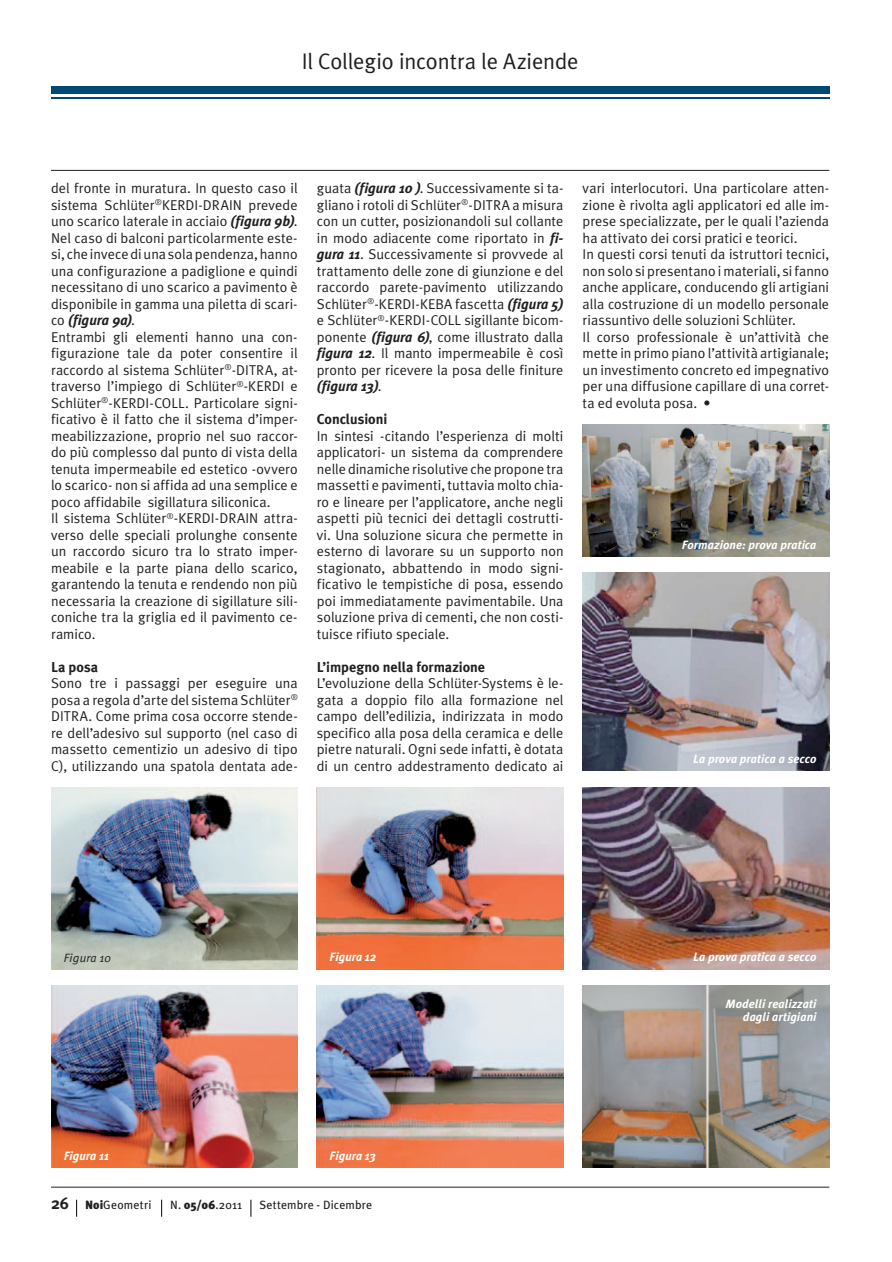
<style>
.page{position:relative;width:892px;height:1262px;background:#fff}
.page>*{position:absolute;margin:0;border:0;box-sizing:border-box;transform-origin:0 0}
.t1{font:22.5px "Meta Plus Normal";letter-spacing:-.005em;color:#231f20}
.t2{font:14.25px/16.5px "Meta Plus Normal";color:#231f20;text-align:justify}
.t3{font:700 14.25px "Meta Plus";letter-spacing:-.005em;color:#231f20}
.t4{font:italic 700 14.25px "Meta Plus";letter-spacing:-.005em;color:#231f20}
.t5{font:italic 700 12px/13.5px "Meta Plus";letter-spacing:.005em;color:#fff;text-align:right}
.t6{font:12px "Meta Plus";letter-spacing:.01em;color:#231f20}
.t7{font:italic 12px "Meta Plus Normal";letter-spacing:.02em;color:#231f20}
.s1{font-family:"Meta Plus";font-weight:700;font-style:italic}
.s2{font-family:"Meta Plus Normal";font-weight:400;font-style:normal}
.s3{font-weight:700;font-size:16.5px}
.s4{font-weight:900}
</style>
<div class="page">
<hr style="left:51px;top:1186px;width:778px;height:1px;background:#231f20">
<hr style="left:51px;top:170px;width:778px;height:1px;background:#231f20">
<svg style="left:76px;top:1199px;width:1px;height:17px"></svg>
<svg style="left:161px;top:1199px;width:1px;height:17px"></svg>
<svg style="left:250px;top:1199px;width:1px;height:17px"></svg>
<div style="left:51px;top:86px;width:778px;height:8px;background:#004876"></div>
<hr style="left:51px;top:97px;width:778px;height:1px;background:#004876">
<img style="left:51px;top:787px;width:247px;height:182px">
<img style="left:51px;top:985px;width:247px;height:182px">
<img style="left:317px;top:788px;width:246px;height:181px">
<img style="left:317px;top:985px;width:246px;height:182px">
<img style="left:583px;top:424px;width:246px;height:132px">
<img style="left:583px;top:573px;width:246px;height:198px">
<img style="left:583px;top:787px;width:246px;height:182px">
<img style="left:583px;top:985px;width:246px;height:182px">
<h1 class="t1" style="left:302px;top:53px;width:278px">Il Collegio incontra le Aziende</h1>
<p class="t2" style="left:51px;top:181px;width:248px">del fronte in muratura. In questo caso il sistema Schlüter<sup>®</sup>KERDI-DRAIN prevede uno scarico laterale in acciaio <span class="s1">(figura 9b)</span>.<br>Nel caso di balconi particolarmente este&shy;si, che invece di una sola pendenza, hanno una configurazione a padiglione e quindi necessitano di uno scarico a pavimento è disponibile in gamma una piletta di scari-</p>
<p class="t4" style="left:51px;top:314px;width:85px"><span class="s2">co</span> (figura 9a)<span class="s2">.</span></p>
<p class="t2" style="left:51px;top:329px;width:248px;text-align:left">Entrambi gli elementi hanno una con&shy;figurazione tale da poter consentire il raccordo al sistema Schlüter<sup>®</sup>-DITRA, at&shy;traverso l’impiego di Schlüter<sup>®</sup>-KERDI e Schlüter<sup>®</sup>-KERDI-COLL. Particolare signi&shy;ficativo è il fatto che il sistema d’imper&shy;meabilizzazione, proprio nel suo raccor&shy;do più complesso dal punto di vista della tenuta impermeabile ed estetico -ovvero lo scarico- non si affida ad una semplice e poco affidabile sigillatura siliconica.<br>Il sistema Schlüter<sup>®</sup>-KERDI-DRAIN attra&shy;verso delle speciali prolunghe consente un raccordo sicuro tra lo strato imper&shy;meabile e la parte piana dello scarico, garantendo la tenuta e rendendo non più necessaria la creazione di sigillature sili&shy;coniche tra la griglia ed il pavimento ce&shy;ramico.</p>
<p class="t3" style="left:51px;top:661px;width:49px">La posa</p>
<p class="t2" style="left:51px;top:676px;width:248px">Sono tre i passaggi per eseguire una posa a regola d’arte del sistema Schlüter<sup>® </sup>DITRA. Come prima cosa occorre stende&shy;re dell’adesivo sul supporto (nel caso di massetto cementizio un adesivo di tipo C), utilizzando una spatola dentata ade-</p>
<p class="t2" style="left:317px;top:181px;width:248px">guata <span class="s1">(figura 10 )</span>. Successivamente si ta&shy;gliano i rotoli di Schlüter<sup>®</sup>-DITRA a misura con un cutter, posizionandoli sul collante in modo adiacente come riportato in <span class="s1">fi&shy;gura 11</span>. Successivamente si provvede al trattamento delle zone di giunzione e del raccordo parete-pavimento utilizzando Schlüter<sup>®</sup>-KERDI-KEBA fascetta <span class="s1">(figura 5) </span>e Schlüter<sup>®</sup>-KERDI-COLL sigillante bicom&shy;ponente <span class="s1">(figura 6)</span>, come illustrato dalla <span class="s1">figura 12</span>. Il manto impermeabile è così pronto per ricevere la posa delle finiture</p>
<p class="t4" style="left:317px;top:380px;width:66px">(figura 13)<span class="s2">.</span></p>
<p class="t3" style="left:317px;top:414px;width:72px">Conclusioni</p>
<p class="t2" style="left:317px;top:428px;width:248px">In sintesi -citando l’esperienza di molti applicatori- un sistema da comprendere nelle dinamiche risolutive che propone tra massetti e pavimenti, tuttavia molto chia&shy;ro e lineare per l’applicatore, anche negli aspetti più tecnici dei dettagli costrutti&shy;vi. Una soluzione sicura che permette in esterno di lavorare su un supporto non stagionato, abbattendo in modo signi&shy;ficativo le tempistiche di posa, essendo poi immediatamente pavimentabile. Una soluzione priva di cementi, che non costi&shy;tuisce rifiuto speciale.</p>
<p class="t3" style="left:317px;top:661px;width:170px">L’impegno nella formazione</p>
<p class="t2" style="left:317px;top:676px;width:248px">L’evoluzione della Schlüter-Systems è le&shy;gata a doppio filo alla formazione nel campo dell’edilizia, indirizzata in modo specifico alla posa della ceramica e delle pietre naturali. Ogni sede infatti, è dotata di un centro addestramento dedicato ai</p>
<p class="t2" style="left:583px;top:181px;width:248px;text-align:left">vari interlocutori. Una particolare atten&shy;zione è rivolta agli applicatori ed alle im&shy;prese specializzate, per le quali l’azienda ha attivato dei corsi pratici e teorici.<br>In questi corsi tenuti da istruttori tecnici, non solo si presentano i materiali, si fanno anche applicare, conducendo gli artigiani alla costruzione di un modello personale riassuntivo delle soluzioni Schlüter.<br>Il corso professionale è un’attività che mette in primo piano l’attività artigianale; un investimento concreto ed impegnativo per una diffusione capillare di una corret&shy;ta ed evoluta posa. •</p>
<p class="t5" style="left:682px;top:538px;width:136px">Formazione: prova pratica</p>
<p class="t5" style="left:693px;top:753px;width:125px">La prova pratica a secco</p>
<p class="t7" style="left:64px;top:952px;width:48px">Figura 10</p>
<p class="t5" style="left:64px;top:1149px;width:47px">Figura 11</p>
<p class="t5" style="left:330px;top:951px;width:48px">Figura 12</p>
<p class="t5" style="left:330px;top:1149px;width:48px">Figura 13</p>
<p class="t6" style="left:51px;top:1197px;width:102px"><span class="s3">26</span> <span class="s4">Noi</span>Geometri</p>
<p class="t6" style="left:170px;top:1197px;width:73px">N. <span class="s4">05/06</span>.2011</p>
<p class="t6" style="left:259px;top:1197px;width:114px">Settembre - Dicembre</p>
<p class="t5" style="left:693px;top:951px;width:125px">La prova pratica a secco</p>
<p class="t5" style="left:725px;top:997px;width:92px">Modelli realizzati dagli artigiani</p>
</div>
